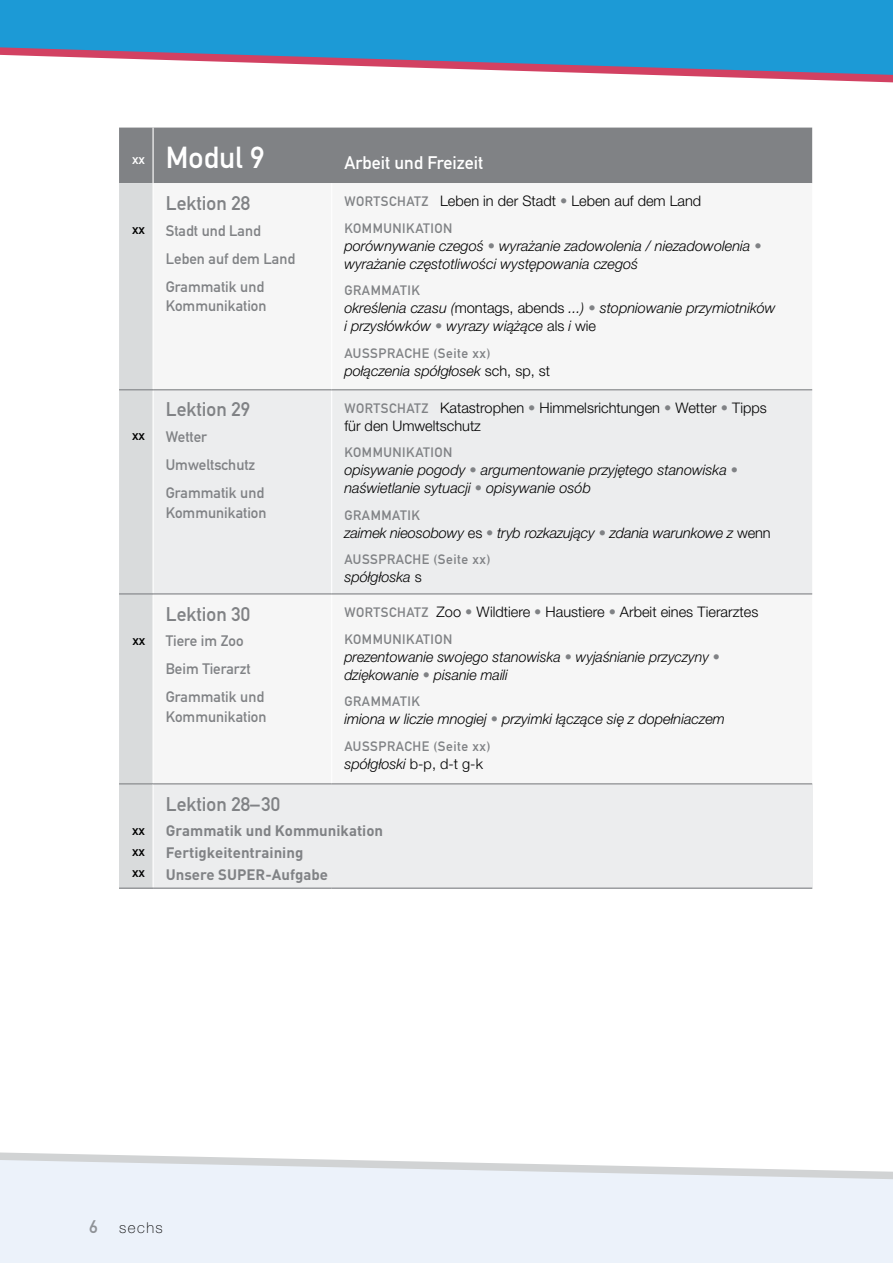
<style>
.page{position:relative;width:893px;height:1263px;background:#fff}
.page>*{position:absolute;margin:0;border:0;box-sizing:border-box;transform-origin:0 0}
.t1{font:30px "DIN Mittelschrift Std";color:#fff}
.t2{font:19.5px "DIN Mittelschrift Std";color:#808285}
.t3{font:18px "DIN Mittelschrift Std";color:#fff}
.t4{font:15px/28px "DIN Mittelschrift Std";color:#808285}
.t5{font:700 15px/21.6px "DIN";color:#808285}
.t6{font:100 15px "Helvetica Neue LT Pro";letter-spacing:.1em;color:#000}
.t7{font:italic 300 14.55px/18px "Helvetica Neue LT Pro";color:#000}
.t8{font:300 14.55px/18px "Helvetica Neue LT Pro";color:#000}
.t9{font:13.5px "DIN Mittelschrift Std";letter-spacing:.04em;color:#808285}
.t10{font:13.5px/21.3px "DIN Mittelschrift Std";color:#000;text-align:justify}
.t11{font:13.5px "DIN Mittelschrift Std";color:#fff}
.s1{font-family:"DIN Mittelschrift Std";font-weight:400;font-size:13.5px;color:#808285}
.s2{color:#808285}
.s3{font-style:normal}
.s4{font-family:"DIN Mittelschrift Std";font-weight:400;font-size:18px}
</style>
<div class="page">
<div style="left:0;top:1203px;width:893px;height:60px;background:#ecf2fa"></div>
<svg style="left:0;top:1152px;width:893px;height:51px"></svg>
<div style="left:0;top:0;width:893px;height:43px;background:#1c9ad6"></div>
<svg style="left:0;top:43px;width:893px;height:40px"></svg>
<svg style="left:119px;top:128px;width:693px;height:655px;background:#9ea0a3"></svg>
<div style="left:154px;top:183px;width:658px;height:600px;background:#f6f6f6"></div>
<div style="left:154px;top:390px;width:658px;height:203px;background:#ecedee"></div>
<div style="left:119px;top:784px;width:34px;height:104px;background:#d9dbdc"></div>
<div style="left:153px;top:784px;width:659px;height:104px;background:#ecedee"></div>
<hr style="left:153px;top:183px;width:1px;height:206px;background:#fff">
<hr style="left:331px;top:183px;width:1px;height:206px;background:#fff">
<hr style="left:153px;top:390px;width:1px;height:203px;background:#fff">
<hr style="left:331px;top:390px;width:1px;height:203px;background:#fff">
<hr style="left:153px;top:594px;width:1px;height:189px;background:#fff">
<hr style="left:331px;top:594px;width:1px;height:189px;background:#fff">
<hr style="left:119px;top:783px;width:34px;height:1px;background:#808285">
<hr style="left:153px;top:784px;width:1px;height:103px;background:#fff">
<hr style="left:153px;top:783px;width:179px;height:1px;background:#808285">
<hr style="left:332px;top:783px;width:480px;height:1px;background:#808285">
<hr style="left:153px;top:128px;width:1px;height:55px;background:#fff">
<hr style="left:119px;top:389px;width:34px;height:1px;background:#808285">
<hr style="left:153px;top:389px;width:179px;height:1px;background:#808285">
<hr style="left:332px;top:389px;width:480px;height:1px;background:#808285">
<hr style="left:119px;top:593px;width:34px;height:1px;background:#808285">
<hr style="left:153px;top:593px;width:179px;height:1px;background:#808285">
<hr style="left:332px;top:593px;width:480px;height:1px;background:#808285">
<hr style="left:119px;top:887px;width:34px;height:2px;background:#808285">
<hr style="left:153px;top:887px;width:179px;height:2px;background:#808285">
<hr style="left:332px;top:887px;width:480px;height:2px;background:#808285">
<p class="t11" style="left:132px;top:151px;width:14px">xx</p>
<p class="t10" style="left:132px;top:219px;width:14px">xx</p>
<p class="t10" style="left:132px;top:425px;width:14px">xx</p>
<p class="t10" style="left:132px;top:629px;width:14px">xx</p>
<p class="t10" style="left:132px;top:819px;width:14px">xx xx xx</p>
<h1 class="t1" style="left:166px;top:139px;width:100px">Modul 9</h1>
<p class="t3" style="left:344px;top:152px;width:140px">Arbeit und Freizeit</p>
<h2 class="t2" style="left:166px;top:191px;width:86px">Lektion 28</h2>
<p class="t4" style="left:166px;top:216px;width:131px">Stadt und Land<br>Leben auf dem Land<br>Grammatik und</p>
<p class="t4" style="left:166px;top:292px;width:102px">Kommunikation</p>
<p class="t8" style="left:344px;top:192px;width:358px"><span class="s1">WORTSCHATZ</span> Leben in der Stadt <span class="s2">•</span> Leben auf dem Land</p>
<p class="t9" style="left:344px;top:220px;width:110px">KOMMUNIKATION</p>
<p class="t7" style="left:344px;top:236px;width:419px">porównywanie czegoś <span class="s2">•</span> wyrażanie zadowolenia / niezadowolenia <span class="s2">• </span>wyrażanie częstotliwości występowania czegoś</p>
<p class="t9" style="left:344px;top:283px;width:77px">GRAMMATIK</p>
<p class="t7" style="left:344px;top:299px;width:433px">określenia czasu (<span class="s3">montags, abends</span> ...) <span class="s2">•</span> stopniowanie przymiotników i przysłówków <span class="s2">•</span> wyrazy wiążące <span class="s3">als</span> i <span class="s3">wie</span></p>
<p class="t9" style="left:344px;top:345px;width:147px">AUSSPRACHE (Seite xx)</p>
<p class="t7" style="left:344px;top:361px;width:207px">połączenia spółgłosek <span class="s3">sch, sp, st</span></p>
<h2 class="t2" style="left:166px;top:398px;width:86px">Lektion 29</h2>
<p class="t4" style="left:166px;top:423px;width:100px">Wetter<br>Umweltschutz<br>Grammatik und</p>
<p class="t4" style="left:166px;top:499px;width:102px">Kommunikation</p>
<h2 class="t2" style="left:166px;top:602px;width:86px">Lektion 30</h2>
<p class="t4" style="left:166px;top:627px;width:100px">Tiere im Zoo<br>Beim Tierarzt<br>Grammatik und</p>
<p class="t4" style="left:166px;top:703px;width:102px">Kommunikation</p>
<p class="t8" style="left:344px;top:398px;width:424px"><span class="s1">WORTSCHATZ</span> Katastrophen <span class="s2">•</span> Himmelsrichtungen <span class="s2">•</span> Wetter <span class="s2">•</span> Tipps für den Umweltschutz</p>
<p class="t9" style="left:344px;top:445px;width:110px">KOMMUNIKATION</p>
<p class="t7" style="left:344px;top:461px;width:395px">opisywanie pogody <span class="s2">•</span> argumentowanie przyjętego stanowiska <span class="s2">• </span>naświetlanie sytuacji <span class="s2">•</span> opisywanie osób</p>
<p class="t9" style="left:344px;top:507px;width:77px">GRAMMATIK</p>
<p class="t7" style="left:344px;top:524px;width:428px">zaimek nieosobowy <span class="s3">es</span> <span class="s2">•</span> tryb rozkazujący <span class="s2">•</span> zdania warunkowe z <span class="s3">wenn</span></p>
<p class="t9" style="left:344px;top:552px;width:147px">AUSSPRACHE (Seite xx)</p>
<p class="t7" style="left:344px;top:568px;width:79px">spółgłoska <span class="s3">s</span></p>
<p class="t8" style="left:344px;top:603px;width:415px"><span class="s1">WORTSCHATZ</span> Zoo <span class="s2">•</span> Wildtiere <span class="s2">•</span> Haustiere <span class="s2">•</span> Arbeit eines Tierarztes</p>
<p class="t9" style="left:344px;top:631px;width:110px">KOMMUNIKATION</p>
<p class="t7" style="left:344px;top:647px;width:377px">prezentowanie swojego stanowiska <span class="s2">•</span> wyjaśnianie przyczyny <span class="s2">• </span>dziękowanie <span class="s2">•</span> pisanie maili</p>
<p class="t9" style="left:344px;top:693px;width:77px">GRAMMATIK</p>
<p class="t7" style="left:344px;top:710px;width:382px">imiona w liczie mnogiej <span class="s2">•</span> przyimki łączące się z dopełniaczem</p>
<p class="t9" style="left:344px;top:738px;width:147px">AUSSPRACHE (Seite xx)</p>
<p class="t7" style="left:344px;top:754px;width:140px">spółgłoski <span class="s3">b-p, d-t g-k</span></p>
<h2 class="t2" style="left:166px;top:792px;width:116px">Lektion 28–30</h2>
<p class="t5" style="left:166px;top:819px;width:219px">Grammatik und Kommunikation<br>Fertigkeitentraining<br>Unsere SUPER-Aufgabe</p>
<p class="t6" style="left:89px;top:1219px;width:75px"><span class="s4">6</span> sechs</p>
</div>
